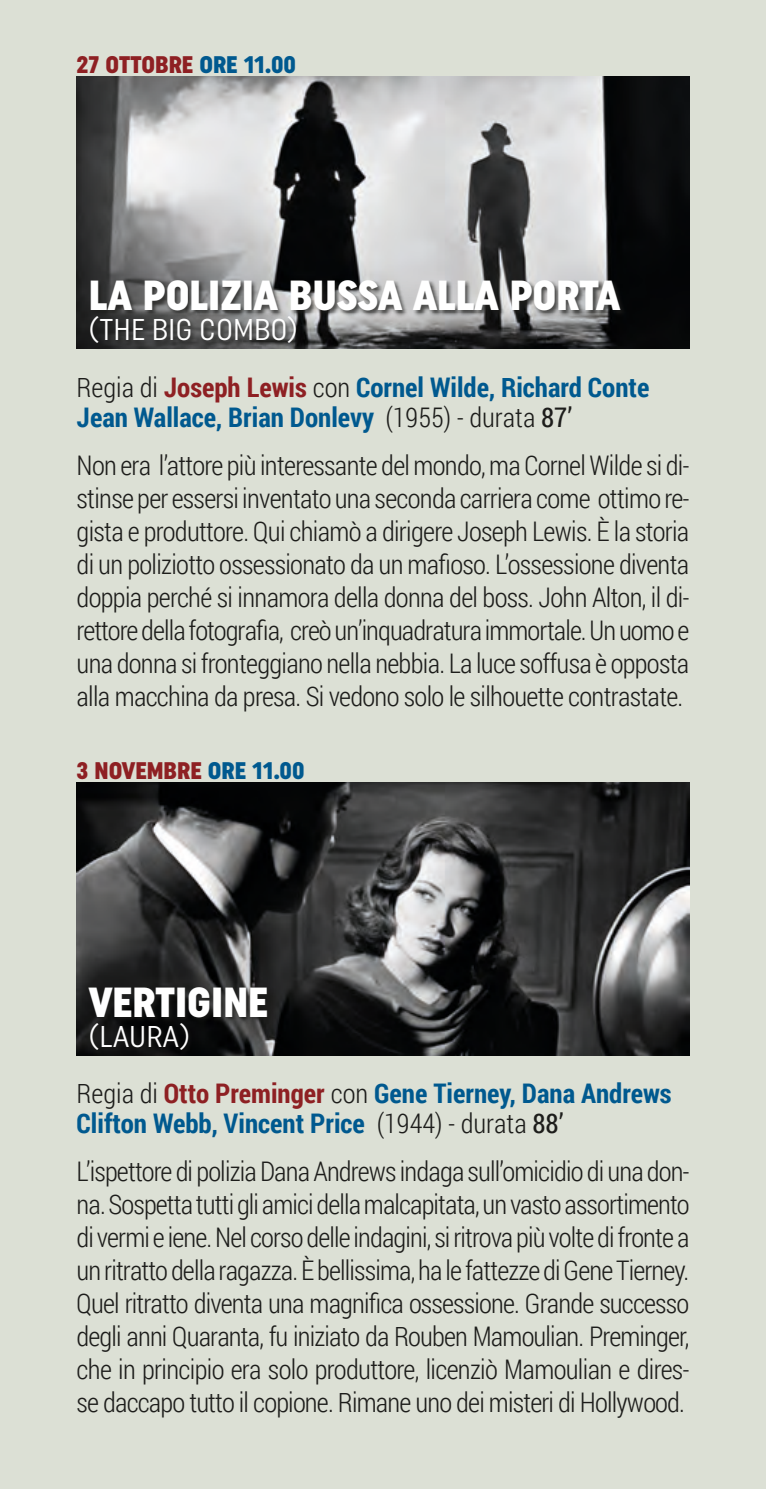
<style>
.page{position:relative;width:766px;height:1489px;background:#fff}
.page>*{position:absolute;margin:0;border:0;box-sizing:border-box;transform-origin:0 0}
.t1{font:900 42px "Uniform Condensed";color:#fff}
.t2{font:30px "Uniform Condensed";color:#fff}
.t3{font:300 27px/33px "Roboto Condensed";letter-spacing:-.03em;color:#1d1d1b;text-align:justify}
.t4{font:700 27px "Roboto Condensed";color:#00598f}
.t5{font:900 24px "Uniform Condensed";color:#8e2023}
.s1{color:#00598f}
.s2{font-weight:300;color:#1d1d1b}
.s3{color:#8e2023}
.s4{font-weight:400;color:#1d1d1b}
</style>
<div class="page">
<div style="left:0;top:0;width:765px;height:1488px;background:#dce0d5"></div>
<hr style="left:765px;top:0;width:1px;height:1488px;background:#e5f1e2">
<img style="left:77px;top:782px;width:612px;height:272px">
<div style="left:88px;top:985px;width:185px;height:70px;background:#1d1d1b;opacity:.75"></div>
<img style="left:77px;top:77px;width:612px;height:272px">
<div style="left:90px;top:278px;width:536px;height:72px;background:#1d1d1b;opacity:.75"></div>
<p class="t5" style="left:77px;top:50px;width:221px">27 OTTOBRE <span class="s1">ORE 11.00</span></p>
<p class="t1" style="left:89px;top:270px;width:533px">LA POLIZIA BUSSA ALLA PORTA</p>
<p class="t2" style="left:89px;top:312px;width:210px">(THE BIG COMBO)</p>
<p class="t4" style="left:77px;top:368px;width:574px"><span class="s2">Regia di</span> <span class="s3">Joseph Lewis</span> <span class="s2">con</span> Cornel Wilde, Richard Conte</p>
<p class="t4" style="left:77px;top:398px;width:497px">Jean Wallace, Brian Donlevy <span class="s2">(1955) - durata</span> <span class="s4">87’</span></p>
<p class="t3" style="left:77px;top:447px;width:614px">Non era l’attore più interessante del mondo, ma Cornel Wilde si di&shy;stinse per essersi inventato una seconda carriera come ottimo re&shy;gista e produttore. Qui chiamò a dirigere Joseph Lewis. È la storia di un poliziotto ossessionato da un mafioso. L’ossessione diventa doppia perché si innamora della donna del boss. John Alton, il di&shy;rettore della fotografia, creò un’inquadratura immortale. Un uomo e una donna si fronteggiano nella nebbia. La luce soffusa è opposta alla macchina da presa. Si vedono solo le silhouette contrastate.</p>
<p class="t5" style="left:77px;top:756px;width:229px">3 NOVEMBRE <span class="s1">ORE 11.00</span></p>
<p class="t1" style="left:89px;top:976px;width:180px">VERTIGINE</p>
<p class="t2" style="left:89px;top:1018px;width:102px">(LAURA)</p>
<p class="t4" style="left:77px;top:1074px;width:596px"><span class="s2">Regia di</span> <span class="s3">Otto Preminger</span> <span class="s2">con</span> Gene Tierney, Dana Andrews</p>
<p class="t4" style="left:77px;top:1104px;width:488px">Clifton Webb, Vincent Price <span class="s2">(1944) - durata</span> <span class="s4">88’</span></p>
<p class="t3" style="left:77px;top:1153px;width:614px">L’ispettore di polizia Dana Andrews indaga sull’omicidio di una don&shy;na. Sospetta tutti gli amici della malcapitata, un vasto assortimento di vermi e iene. Nel corso delle indagini, si ritrova più volte di fronte a un ritratto della ragazza. È bellissima, ha le fattezze di Gene Tierney.<br>Quel ritratto diventa una magnifica ossessione. Grande successo degli anni Quaranta, fu iniziato da Rouben Mamoulian. Preminger, che in principio era solo produttore, licenziò Mamoulian e dires&shy;se daccapo tutto il copione. Rimane uno dei misteri di Hollywood.</p>
</div>
